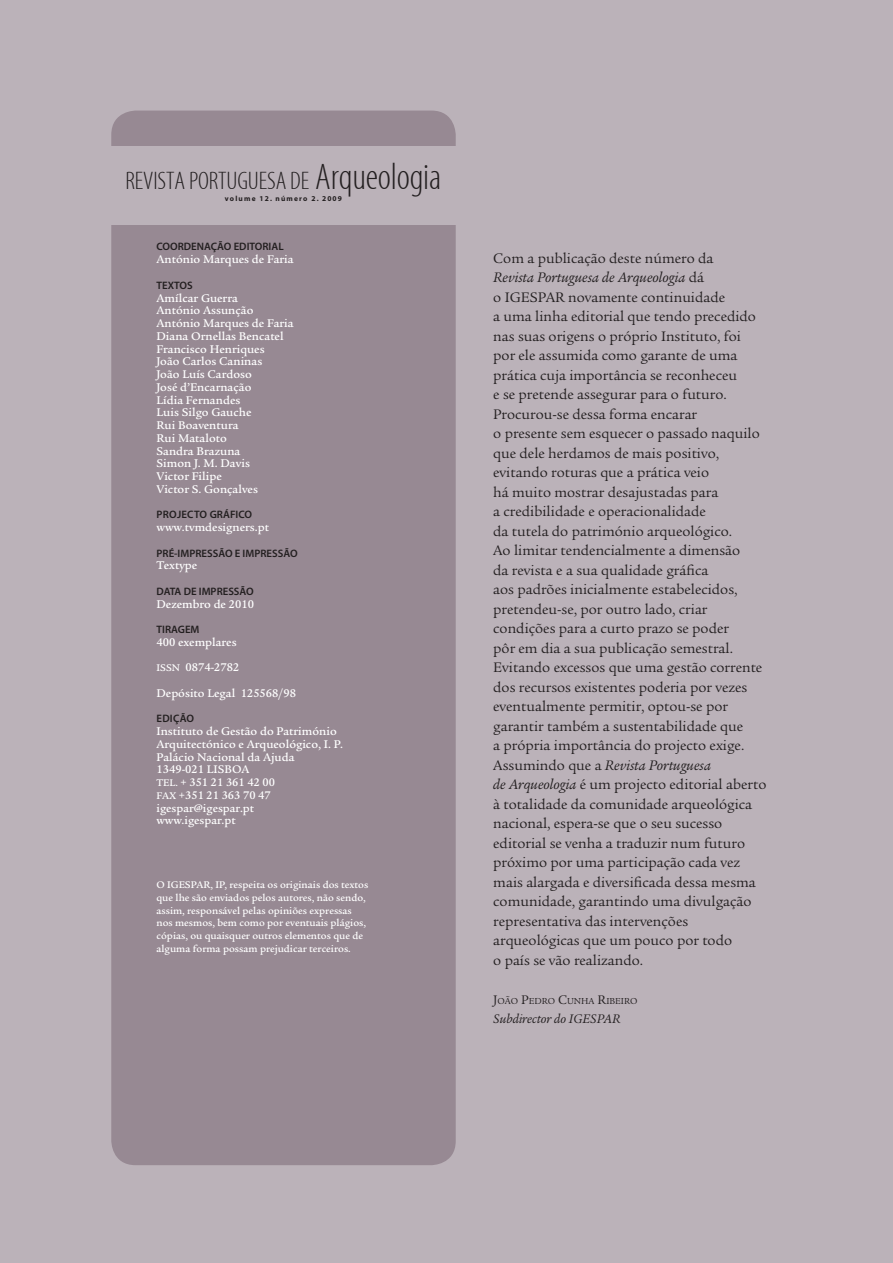
<style>
.page{position:relative;width:893px;height:1263px;background:#bbb2b9}
.page>*{position:absolute;margin:0;border:0;box-sizing:border-box;transform-origin:0 0}
.t1{font:25.65px "Myriad MM";letter-spacing:-.005em;color:#231f20}
.t2{font:15px/19.5px "Legacy Serif";color:#231f20}
.t3{font:italic 13.5px "Legacy Serif";color:#231f20}
.t4{font:500 12.15px "Legacy Serif";color:#fff}
.t5{font:500 12px "Legacy Serif";color:#fff}
.t6{font:600 10.8px "Myriad Pro";color:#231f20}
.t7{font:500 10.5px/12.8px "Legacy Serif";color:#fff}
.t8{font:9.45px "Legacy Serif";color:#231f20}
.t9{font:700 7.5px "Myriad";letter-spacing:.16em;color:#231f20}
.s1{font-size:37.35px}
.s2{font-size:10.5px}
.s3{font-size:12px}
.s4{font-style:italic}
.s5{font-size:13.5px}
</style>
<div class="page">
<div style="left:111px;top:111px;width:345px;height:1054px;background:#978993;border-radius:24px"></div>
<div style="left:109px;top:146px;width:349px;height:79px;background:#bbb2b9"></div>
<p class="t1" style="left:126px;top:168px;width:317px">REVISTA PORTUGUESA DE <span class="s1">Arqueologia</span></p>
<p class="t9" style="left:225px;top:194px;width:119px">volume 12. número 2. 2009</p>
<p class="t6" style="left:156px;top:240px;width:129px">COORDENAÇÃO EDITORIAL</p>
<p class="t4" style="left:156px;top:252px;width:139px">António Marques de Faria</p>
<p class="t6" style="left:156px;top:278px;width:38px">TEXTOS</p>
<p class="t4" style="left:156px;top:291px;width:83px">Amílcar Guerra</p>
<p class="t4" style="left:156px;top:303px;width:99px">António Assunção</p>
<p class="t4" style="left:156px;top:316px;width:139px">António Marques de Faria</p>
<p class="t4" style="left:156px;top:329px;width:129px">Diana Ornellas Bencatel</p>
<p class="t4" style="left:156px;top:342px;width:110px">Francisco Henriques</p>
<p class="t4" style="left:156px;top:354px;width:107px">João Carlos Caninas</p>
<p class="t4" style="left:156px;top:367px;width:97px">João Luís Cardoso</p>
<p class="t4" style="left:156px;top:380px;width:96px">José d’Encarnação</p>
<p class="t4" style="left:156px;top:393px;width:85px">Lídia Fernandes</p>
<p class="t4" style="left:156px;top:405px;width:97px">Luis Silgo Gauche</p>
<p class="t4" style="left:156px;top:418px;width:84px">Rui Boaventura</p>
<p class="t4" style="left:156px;top:431px;width:72px">Rui Mataloto</p>
<p class="t4" style="left:156px;top:444px;width:85px">Sandra Brazuna</p>
<p class="t4" style="left:156px;top:456px;width:95px">Simon J. M. Davis</p>
<p class="t4" style="left:156px;top:469px;width:67px">Victor Filipe</p>
<p class="t4" style="left:156px;top:482px;width:103px">Victor S. Gonçalves</p>
<p class="t6" style="left:157px;top:508px;width:97px">PROJECTO GRÁFICO</p>
<p class="t4" style="left:156px;top:520px;width:114px">www.tvmdesigners.pt</p>
<p class="t6" style="left:156px;top:546px;width:143px">PRÉ-IMPRESSÃO E IMPRESSÃO</p>
<p class="t4" style="left:156px;top:558px;width:42px">Textype</p>
<p class="t6" style="left:156px;top:584px;width:99px">DATA DE IMPRESSÃO</p>
<p class="t4" style="left:156px;top:597px;width:99px">Dezembro de 2010</p>
<p class="t6" style="left:156px;top:622px;width:45px">TIRAGEM</p>
<p class="t4" style="left:156px;top:635px;width:82px">400 exemplares</p>
<p class="t4" style="left:156px;top:660px;width:85px"><span class="s2">ISSN</span> 0874-2782</p>
<p class="t4" style="left:156px;top:686px;width:141px">Depósito Legal 125568/98</p>
<p class="t6" style="left:157px;top:712px;width:39px">EDIÇÃO</p>
<p class="t4" style="left:156px;top:724px;width:182px">Instituto de Gestão do Património</p>
<p class="t4" style="left:156px;top:737px;width:188px">Arquitectónico e Arqueológico, I. P.</p>
<p class="t4" style="left:156px;top:750px;width:140px">Palácio Nacional da Ajuda</p>
<p class="t4" style="left:156px;top:762px;width:94px">1349-021 <span class="s3">LISBOA</span></p>
<p class="t5" style="left:156px;top:775px;width:120px"><span class="s2">TEL.</span> + 351 21 361 42 00</p>
<p class="t5" style="left:156px;top:788px;width:116px"><span class="s2">FAX</span> +351 21 363 70 47</p>
<p class="t5" style="left:156px;top:801px;width:99px">igespar@igespar.pt</p>
<p class="t5" style="left:156px;top:814px;width:81px">www.igespar.pt</p>
<p class="t7" style="left:156px;top:878px;width:213px">O IGESPAR, IP, respeita os originais dos textos que lhe são enviados pelos autores, não sendo, assim, responsável pelas opiniões expressas nos mesmos, bem como por eventuais plágios, cópias, ou quaisquer outros elementos que de alguma forma possam prejudicar terceiros.</p>
<p class="t2" style="left:493px;top:248px;width:268px">Com a publicação deste número da<br><span class="s4">Revista Portuguesa de Arqueologia</span> dá<br>o IGESPAR novamente continuidade<br>a uma linha editorial que tendo precedido nas suas origens o próprio Instituto, foi por ele assumida como garante de uma prática cuja importância se reconheceu<br>e se pretende assegurar para o futuro.<br>Procurou-se dessa forma encarar<br>o presente sem esquecer o passado naquilo que dele herdamos de mais positivo, evitando roturas que a prática veio<br>há muito mostrar desajustadas para<br>a credibilidade e operacionalidade<br>da tutela do património arqueológico.</p>
<p class="t2" style="left:493px;top:541px;width:271px">Ao limitar tendencialmente a dimensão<br>da revista e a sua qualidade gráfica<br>aos padrões inicialmente estabelecidos, pretendeu-se, por outro lado, criar condições para a curto prazo se poder<br>pôr em dia a sua publicação semestral.<br>Evitando excessos que uma gestão corrente dos recursos existentes poderia por vezes eventualmente permitir, optou-se por garantir também a sustentabilidade que<br>a própria importância do projecto exige.</p>
<p class="t2" style="left:493px;top:755px;width:275px">Assumindo que a <span class="s4">Revista Portuguesa<br>de Arqueologia</span> é um projecto editorial aberto à totalidade da comunidade arqueológica nacional, espera-se que o seu sucesso editorial se venha a traduzir num futuro próximo por uma participação cada vez mais alargada e diversificada dessa mesma comunidade, garantindo uma divulgação representativa das intervenções arqueológicas que um pouco por todo<br>o país se vão realizando.</p>
<p class="t8" style="left:493px;top:995px;width:146px"><span class="s5">J</span>OÃO <span class="s5">P</span>EDRO <span class="s5">C</span>UNHA <span class="s5">R</span>IBEIRO</p>
<p class="t3" style="left:493px;top:1011px;width:129px">Subdirector do IGESPAR</p>
</div>
